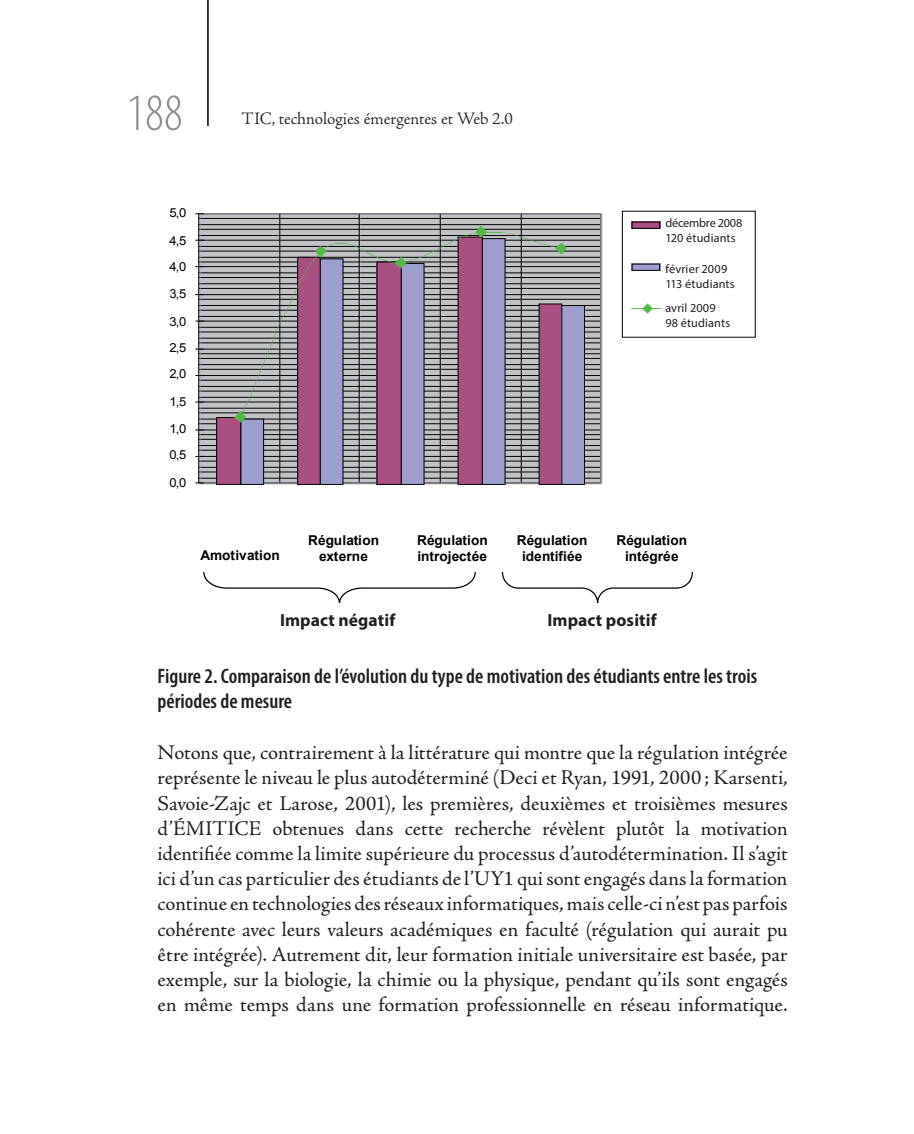
<style>
.page{position:relative;width:914px;height:1134px;background:#fff}
.page>*{position:absolute;margin:0;border:0;box-sizing:border-box;transform-origin:0 0}
.t1{font:300 condensed 52.5px "Myriad Pro";color:#8d8f92}
.t2{font:21px/25.2px "Adobe Jenson Pro";letter-spacing:-.005em;color:#231f20;text-align:justify}
.t3{font:600 condensed 21px/25.2px "Myriad Pro";color:#231f20}
.t4{font:300 17.5px "Adobe Jenson Pro";letter-spacing:-.005em;color:#231f20}
.t5{font:700 17.5px "Myriad Pro";letter-spacing:.005em;color:#231f20}
.t6{font:700 16.97px "Times New Roman";letter-spacing:.005em;color:#000}
.t7{font:700 13.65px/15.8px "Arial";letter-spacing:-.005em;color:#000;text-align:center}
.t8{font:12.42px/15.6px "Arial";letter-spacing:-.055em;color:#000;scale:1.04 1}
.t9{font:12.25px/14.7px "Myriad Pro";letter-spacing:.01em;color:#231f20}
</style>
<div class="page">
<hr style="left:207px;top:0;width:2px;height:126px;background:#231f20">
<svg style="left:200px;top:214px;width:402px;height:270px;background:#b2b4b7"></svg>
<hr style="left:198px;top:478px;width:402px;height:1px;background:#000">
<hr style="left:198px;top:472px;width:402px;height:1px;background:#000">
<hr style="left:198px;top:467px;width:402px;height:1px;background:#000">
<hr style="left:198px;top:461px;width:402px;height:1px;background:#000">
<hr style="left:198px;top:456px;width:402px;height:1px;background:#000">
<hr style="left:198px;top:450px;width:402px;height:1px;background:#000">
<hr style="left:198px;top:445px;width:402px;height:1px;background:#000">
<hr style="left:198px;top:439px;width:402px;height:1px;background:#000">
<hr style="left:198px;top:434px;width:402px;height:1px;background:#000">
<hr style="left:198px;top:430px;width:402px;height:1px;background:#000">
<hr style="left:198px;top:423px;width:402px;height:1px;background:#000">
<hr style="left:198px;top:419px;width:402px;height:1px;background:#000">
<hr style="left:198px;top:413px;width:402px;height:1px;background:#000">
<hr style="left:198px;top:408px;width:402px;height:1px;background:#000">
<hr style="left:198px;top:402px;width:402px;height:1px;background:#000">
<hr style="left:198px;top:397px;width:402px;height:1px;background:#000">
<hr style="left:198px;top:391px;width:402px;height:1px;background:#000">
<hr style="left:198px;top:386px;width:402px;height:1px;background:#000">
<hr style="left:198px;top:380px;width:402px;height:1px;background:#000">
<hr style="left:198px;top:375px;width:402px;height:1px;background:#000">
<hr style="left:198px;top:369px;width:402px;height:1px;background:#000">
<hr style="left:198px;top:364px;width:402px;height:1px;background:#000">
<hr style="left:198px;top:358px;width:402px;height:1px;background:#000">
<hr style="left:198px;top:353px;width:402px;height:1px;background:#000">
<hr style="left:198px;top:349px;width:402px;height:1px;background:#000">
<hr style="left:198px;top:343px;width:402px;height:1px;background:#000">
<hr style="left:198px;top:338px;width:402px;height:1px;background:#000">
<hr style="left:198px;top:332px;width:402px;height:1px;background:#000">
<hr style="left:198px;top:327px;width:402px;height:1px;background:#000">
<hr style="left:198px;top:321px;width:402px;height:1px;background:#000">
<hr style="left:198px;top:316px;width:402px;height:1px;background:#000">
<hr style="left:198px;top:310px;width:402px;height:1px;background:#000">
<hr style="left:198px;top:305px;width:402px;height:1px;background:#000">
<hr style="left:198px;top:299px;width:402px;height:1px;background:#000">
<hr style="left:198px;top:294px;width:402px;height:1px;background:#000">
<hr style="left:198px;top:288px;width:402px;height:1px;background:#000">
<hr style="left:198px;top:283px;width:402px;height:1px;background:#000">
<hr style="left:198px;top:277px;width:402px;height:1px;background:#000">
<hr style="left:198px;top:273px;width:402px;height:1px;background:#000">
<hr style="left:198px;top:266px;width:402px;height:1px;background:#000">
<hr style="left:198px;top:262px;width:402px;height:1px;background:#000">
<hr style="left:198px;top:257px;width:402px;height:1px;background:#000">
<hr style="left:198px;top:251px;width:402px;height:1px;background:#000">
<hr style="left:198px;top:246px;width:402px;height:1px;background:#000">
<hr style="left:198px;top:240px;width:402px;height:1px;background:#000">
<hr style="left:198px;top:235px;width:402px;height:1px;background:#000">
<hr style="left:198px;top:229px;width:402px;height:1px;background:#000">
<hr style="left:198px;top:224px;width:402px;height:1px;background:#000">
<hr style="left:198px;top:218px;width:402px;height:1px;background:#000">
<hr style="left:279px;top:214px;width:1px;height:269px;background:#000">
<hr style="left:359px;top:214px;width:1px;height:269px;background:#000">
<hr style="left:440px;top:214px;width:1px;height:269px;background:#000">
<hr style="left:521px;top:214px;width:1px;height:269px;background:#000">
<hr style="left:198px;top:213px;width:403px;height:1px;background:#8b8e93">
<hr style="left:600px;top:214px;width:1px;height:269px;background:#8b8e93">
<hr style="left:198px;top:483px;width:403px;height:1px;background:#8b8e93">
<div style="left:216px;top:417px;width:25px;height:67px;background:#a94f82"></div>
<hr style="left:216px;top:417px;width:1px;height:67px;background:#000">
<div style="left:297px;top:257px;width:23px;height:227px;background:#a94f82"></div>
<hr style="left:297px;top:257px;width:1px;height:227px;background:#000">
<div style="left:377px;top:262px;width:24px;height:222px;background:#a94f82"></div>
<hr style="left:377px;top:262px;width:1px;height:222px;background:#000">
<div style="left:458px;top:237px;width:24px;height:247px;background:#a94f82"></div>
<hr style="left:458px;top:237px;width:1px;height:247px;background:#000">
<div style="left:539px;top:304px;width:22px;height:180px;background:#a94f82"></div>
<hr style="left:539px;top:304px;width:1px;height:180px;background:#000">
<div style="left:241px;top:419px;width:22px;height:65px;background:#9d9fce"></div>
<hr style="left:263px;top:419px;width:1px;height:65px;background:#000">
<svg style="left:216px;top:484px;width:48px;height:1px"></svg>
<hr style="left:240px;top:419px;width:1px;height:65px;background:#000">
<div style="left:320px;top:259px;width:23px;height:225px;background:#9d9fce"></div>
<hr style="left:343px;top:259px;width:1px;height:225px;background:#000">
<svg style="left:297px;top:484px;width:46px;height:1px"></svg>
<hr style="left:320px;top:259px;width:1px;height:225px;background:#000">
<div style="left:401px;top:263px;width:23px;height:221px;background:#9d9fce"></div>
<hr style="left:424px;top:263px;width:1px;height:221px;background:#000">
<svg style="left:377px;top:484px;width:47px;height:1px"></svg>
<hr style="left:401px;top:263px;width:1px;height:221px;background:#000">
<div style="left:482px;top:238px;width:23px;height:246px;background:#9d9fce"></div>
<hr style="left:505px;top:238px;width:1px;height:246px;background:#000">
<svg style="left:458px;top:484px;width:47px;height:1px"></svg>
<hr style="left:482px;top:238px;width:1px;height:246px;background:#000">
<div style="left:561px;top:305px;width:23px;height:179px;background:#9d9fce"></div>
<hr style="left:584px;top:305px;width:1px;height:179px;background:#000">
<svg style="left:539px;top:484px;width:45px;height:1px"></svg>
<hr style="left:561px;top:305px;width:1px;height:179px;background:#000">
<hr style="left:198px;top:214px;width:1px;height:269px;background:#000">
<svg style="left:216px;top:226px;width:368px;height:196px"></svg>
<div style="left:631px;top:221px;width:29px;height:8px;background:#a94f82"></div>
<div style="left:632px;top:222px;width:27px;height:7px;border:1px solid #000"></div>
<div style="left:631px;top:263px;width:29px;height:8px;background:#9d9fce"></div>
<div style="left:632px;top:264px;width:27px;height:7px;border:1px solid #000"></div>
<svg style="left:631px;top:304px;width:29px;height:10px"></svg>
<svg style="left:203px;top:571px;width:273px;height:32px"></svg>
<svg style="left:501px;top:571px;width:192px;height:32px"></svg>
<h1 class="t1" style="left:126px;top:85px;width:58px">188</h1>
<p class="t4" style="left:242px;top:108px;width:273px">TIC, technologies émergentes et Web 2.0</p>
<p class="t8" style="left:169px;top:205px;width:18px">5,0</p>
<p class="t8" style="left:169px;top:233px;width:18px">4,5</p>
<p class="t8" style="left:169px;top:260px;width:18px">4,0</p>
<p class="t8" style="left:169px;top:286px;width:18px">3,5</p>
<p class="t8" style="left:169px;top:314px;width:18px">3,0</p>
<p class="t8" style="left:169px;top:341px;width:18px">2,5</p>
<p class="t8" style="left:169px;top:367px;width:18px">2,0</p>
<p class="t8" style="left:169px;top:395px;width:18px">1,5</p>
<p class="t8" style="left:169px;top:421px;width:18px">1,0</p>
<p class="t8" style="left:169px;top:448px;width:18px">0,5</p>
<p class="t8" style="left:169px;top:476px;width:18px">0,0</p>
<p class="t7" style="left:200px;top:548px;width:81px">Amotivation</p>
<p class="t9" style="left:665px;top:216px;width:79px">décembre 2008<br>120 étudiants</p>
<p class="t9" style="left:665px;top:261px;width:71px">février 2009<br>113 étudiants</p>
<p class="t9" style="left:665px;top:300px;width:66px">avril 2009<br>98 étudiants</p>
<p class="t8" style="left:663px;top:218px;width:74px">déc. 2008 120 étudiants</p>
<p class="t8" style="left:663px;top:260px;width:72px">fév. 2009 113 étudiants</p>
<p class="t7" style="left:308px;top:534px;width:72px">Régulation externe</p>
<p class="t7" style="left:417px;top:534px;width:72px;text-align:left">Régulation introjectée</p>
<p class="t7" style="left:517px;top:534px;width:72px">Régulation identifiée</p>
<p class="t7" style="left:616px;top:534px;width:72px">Régulation intégrée</p>
<p class="t5" style="left:280px;top:608px;width:117px">Impact négatif</p>
<p class="t5" style="left:547px;top:608px;width:111px">Impact positif</p>
<p class="t6" style="left:279px;top:613px;width:108px">Impact négatif</p>
<p class="t6" style="left:550px;top:613px;width:104px">Impact positif</p>
<p class="t3" style="left:158px;top:663px;width:601px">Figure 2. Comparaison de l’évolution du type de motivation des étudiants entre les trois périodes de mesure</p>
<p class="t2" style="left:158px;top:740px;width:631px">Notons que, contrairement à la littérature qui montre que la régulation intégrée représente le niveau le plus autodéterminé (Deci et Ryan, 1991, 2000 ; Karsenti, Savoie-Zajc et Larose, 2001), les premières, deuxièmes et troisièmes mesures d’ÉMITICE obtenues dans cette recherche révèlent plutôt la motivation identifiée comme la limite supérieure du processus d’autodétermination. Il s’agit ici d’un cas particulier des étudiants de l’UY1 qui sont engagés dans la formation continue en technologies des réseaux informatiques, mais celle-ci n’est pas parfois cohérente avec leurs valeurs académiques en faculté (régulation qui aurait pu être intégrée). Autrement dit, leur formation initiale universitaire est basée, par exemple, sur la biologie, la chimie ou la physique, pendant qu’ils sont engagés en même temps dans une formation professionnelle en réseau informatique.</p>
</div>
